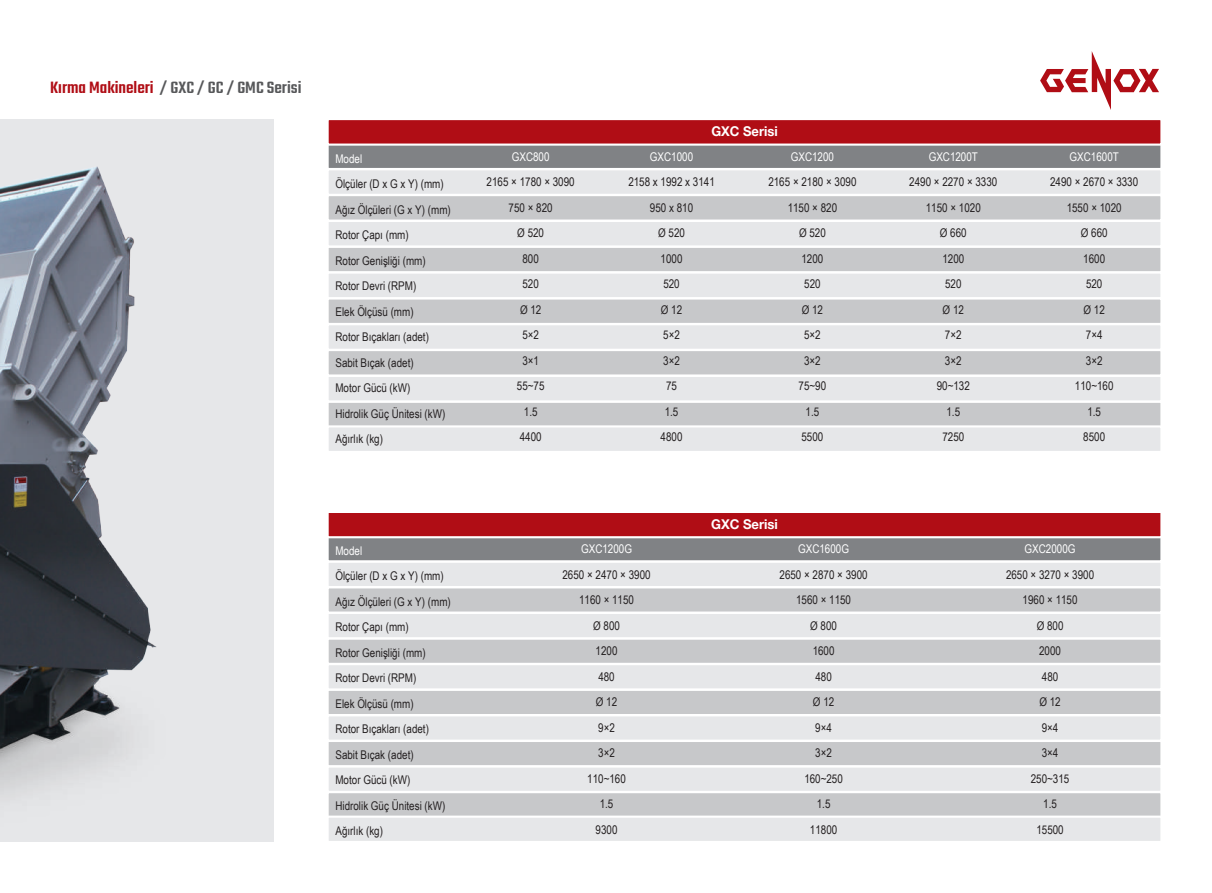
<style>
.page{position:relative;width:1212px;height:893px;background:#fff}
.page>*{position:absolute;margin:0;border:0;box-sizing:border-box;transform-origin:0 0}
.t1{font:500 18px "Teko";color:#57585a;scale:1.06 1}
.t2{font:700 13.5px "Helvetica Neue";color:#fff;scale:.96 1}
.t3{font:700 13.5px "Helvetica Neue";color:#fff}
.t4{font:12px/25.5px "Arial Narrow";color:#231f20;text-align:center}
.t5{font:12px "Arial Narrow";color:#fff}
.s1{color:#b00d15}
</style>
<div class="page">
<div style="left:0;top:119px;width:274px;height:723px;background:#e6e7e9"></div>
<div style="left:327px;top:142px;width:835px;height:28px;background:#808285"></div>
<div style="left:327px;top:118px;width:835px;height:28px;background:#b00d15;border:2px solid #fff"></div>
<div style="left:327px;top:194px;width:835px;height:28px;background:#c7c8ca;border:2px solid #fff"></div>
<div style="left:327px;top:246px;width:835px;height:27px;background:#c7c8ca;border:2px solid #fff"></div>
<div style="left:327px;top:297px;width:835px;height:28px;background:#c7c8ca;border:2px solid #fff"></div>
<div style="left:327px;top:349px;width:835px;height:28px;background:#c7c8ca;border:2px solid #fff"></div>
<div style="left:327px;top:401px;width:835px;height:27px;background:#c7c8ca;border:2px solid #fff"></div>
<div style="left:327px;top:168px;width:835px;height:28px;background:#e6e7e9;border:2px solid #fff"></div>
<div style="left:327px;top:220px;width:835px;height:28px;background:#e6e7e9;border:2px solid #fff"></div>
<div style="left:327px;top:272px;width:835px;height:27px;background:#e6e7e9;border:2px solid #fff"></div>
<div style="left:327px;top:323px;width:835px;height:28px;background:#e6e7e9;border:2px solid #fff"></div>
<div style="left:327px;top:375px;width:835px;height:27px;background:#e6e7e9;border:2px solid #fff"></div>
<div style="left:327px;top:425px;width:835px;height:28px;background:#e6e7e9;border:2px solid #fff"></div>
<svg style="left:1040px;top:51px;width:119px;height:59px"></svg>
<div style="left:327px;top:535px;width:835px;height:27px;background:#808285;border:2px solid #fff"></div>
<div style="left:327px;top:511px;width:835px;height:27px;background:#b00d15;border:2px solid #fff"></div>
<div style="left:327px;top:586px;width:835px;height:28px;background:#c7c8ca;border:2px solid #fff"></div>
<div style="left:327px;top:637px;width:835px;height:28px;background:#c7c8ca;border:2px solid #fff"></div>
<div style="left:327px;top:689px;width:835px;height:27px;background:#c7c8ca;border:2px solid #fff"></div>
<div style="left:327px;top:740px;width:835px;height:27px;background:#c7c8ca"></div>
<div style="left:327px;top:791px;width:835px;height:27px;background:#c7c8ca;border:2px solid #fff"></div>
<div style="left:327px;top:561px;width:835px;height:27px;background:#e6e7e9;border:2px solid #fff"></div>
<div style="left:327px;top:612px;width:835px;height:27px;background:#e6e7e9;border:2px solid #fff"></div>
<div style="left:327px;top:663px;width:835px;height:27px;background:#e6e7e9;border:2px solid #fff"></div>
<div style="left:327px;top:714px;width:835px;height:28px;background:#e6e7e9;border:2px solid #fff"></div>
<div style="left:327px;top:765px;width:835px;height:28px;background:#e6e7e9;border:2px solid #fff"></div>
<div style="left:327px;top:816px;width:835px;height:27px;background:#e6e7e9;border:2px solid #fff"></div>
<img style="left:0;top:166px;width:157px;height:629px">
<h1 class="t1" style="left:50px;top:77px;width:239px"><span class="s1">Kırma Makineleri</span> / GXC / GC / GMC Serisi</h1>
<p class="t5" style="left:335px;top:150px;width:28px">Model</p>
<p class="t4" style="left:335px;top:171px;width:117px;text-align:left">Ölçüler (D x G x Y) (mm)<br>Ağız Ölçüleri (G x Y) (mm)<br>Rotor Çapı (mm)<br>Rotor Genişliği (mm)<br>Rotor Devri (RPM)<br>Elek Ölçüsü (mm)<br>Rotor Bıçakları (adet)<br>Sabit Bıçak (adet)<br>Motor Gücü (kW)<br>Hidrolik Güç Ünitesi (kW)<br>Ağırlık (kg)</p>
<p class="t5" style="left:335px;top:542px;width:28px">Model</p>
<p class="t4" style="left:335px;top:563px;width:117px;text-align:left">Ölçüler (D x G x Y) (mm)<br>Ağız Ölçüleri (G x Y) (mm)<br>Rotor Çapı (mm)<br>Rotor Genişliği (mm)<br>Rotor Devri (RPM)<br>Elek Ölçüsü (mm)<br>Rotor Bıçakları (adet)<br>Sabit Bıçak (adet)<br>Motor Gücü (kW)<br>Hidrolik Güç Ünitesi (kW)<br>Ağırlık (kg)</p>
<p class="t5" style="left:512px;top:148px;width:39px">GXC800</p>
<p class="t4" style="left:487px;top:169px;width:90px">2165 × 1780 × 3090<br>750 × 820<br>Ø 520<br>800<br>520<br>Ø 12<br>5×2<br>3×1<br>55~75<br>1.5<br>4400</p>
<p class="t2" style="left:711px;top:123px;width:71px">GXC Serisi</p>
<p class="t5" style="left:650px;top:148px;width:45px">GXC1000</p>
<p class="t4" style="left:628px;top:169px;width:88px">2158 x 1992 x 3141<br>950 x 810<br>Ø 520<br>1000<br>520<br>Ø 12<br>5×2<br>3×2<br>75<br>1.5<br>4800</p>
<p class="t5" style="left:791px;top:148px;width:45px">GXC1200</p>
<p class="t4" style="left:768px;top:169px;width:90px">2165 × 2180 × 3090<br>1150 × 820<br>Ø 520<br>1200<br>520<br>Ø 12<br>5×2<br>3×2<br>75~90<br>1.5<br>5500</p>
<p class="t3" style="left:711px;top:515px;width:68px">GXC Serisi</p>
<p class="t5" style="left:581px;top:540px;width:52px">GXC1200G</p>
<p class="t4" style="left:562px;top:561px;width:90px">2650 × 2470 × 3900<br>1160 × 1150<br>Ø 800<br>1200<br>480<br>Ø 12<br>9×2<br>3×2<br>110~160<br>1.5<br>9300</p>
<p class="t5" style="left:798px;top:540px;width:52px">GXC1600G</p>
<p class="t4" style="left:779px;top:561px;width:90px">2650 × 2870 × 3900<br>1560 × 1150<br>Ø 800<br>1600<br>480<br>Ø 12<br>9×4<br>3×2<br>160~250<br>1.5<br>11800</p>
<p class="t5" style="left:929px;top:148px;width:51px">GXC1200T</p>
<p class="t4" style="left:909px;top:169px;width:90px">2490 × 2270 × 3330<br>1150 × 1020<br>Ø 660<br>1200<br>520<br>Ø 12<br>7×2<br>3×2<br>90~132<br>1.5<br>7250</p>
<p class="t5" style="left:1069px;top:148px;width:51px">GXC1600T</p>
<p class="t4" style="left:1050px;top:169px;width:90px">2490 × 2670 × 3330<br>1550 × 1020<br>Ø 660<br>1600<br>520<br>Ø 12<br>7×4<br>3×2<br>110~160<br>1.5<br>8500</p>
<p class="t5" style="left:1024px;top:540px;width:52px">GXC2000G</p>
<p class="t4" style="left:1006px;top:561px;width:90px">2650 × 3270 × 3900<br>1960 × 1150<br>Ø 800<br>2000<br>480<br>Ø 12<br>9×4<br>3×4<br>250~315<br>1.5<br>15500</p>
</div>
